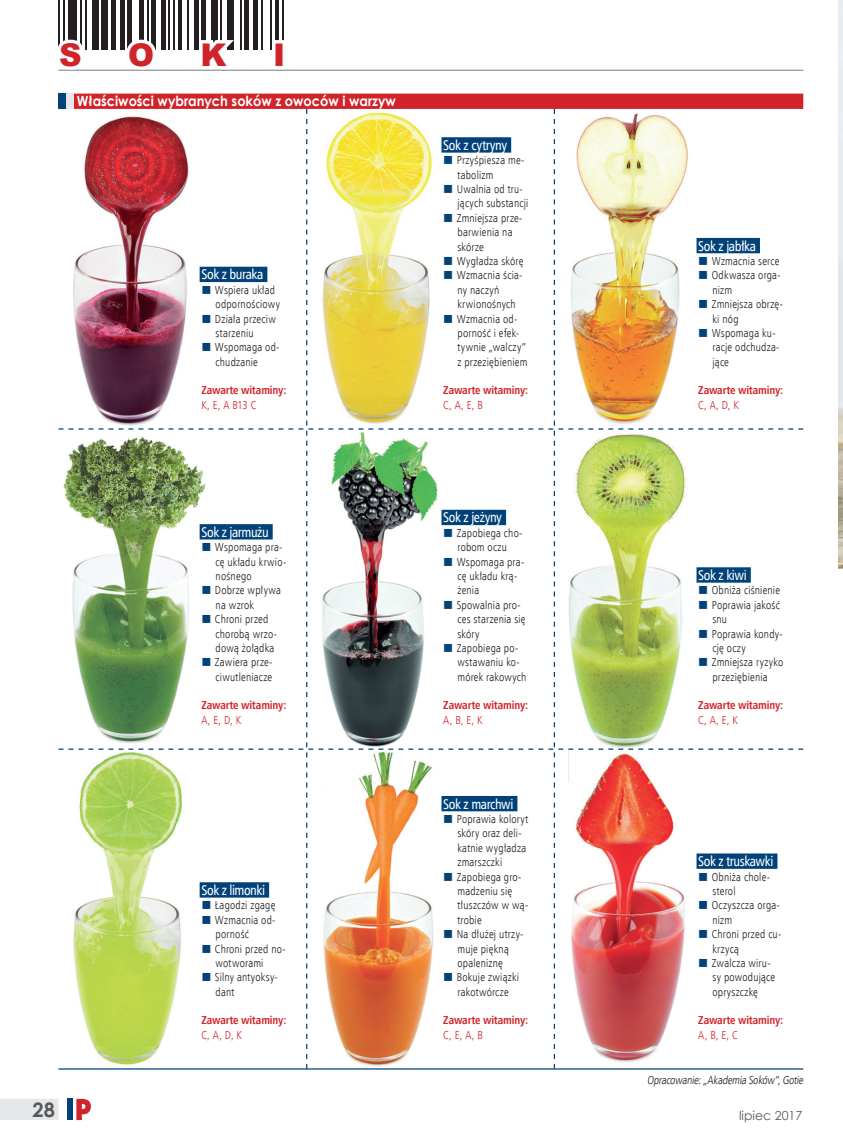
<style>
.page{position:relative;width:843px;height:1145px;background:#fff}
.page>*{position:absolute;margin:0;border:0;box-sizing:border-box;transform-origin:0 0}
.t1{font:900 31.25px "Arial";color:#d1232a}
.t2{font:700 20px "Century Gothic";color:#57585a}
.t3{font:14.12px "Humnst 777 Cn EU";letter-spacing:-.03em;color:#fff}
.t4{font:700 14.12px "Century Gothic";color:#fff;scale:.92 1}
.t5{font:12.5px "Century Gothic";color:#57585a}
.t6{font:11.5px/14.4px "Humnst 777 Lt Cn EU";letter-spacing:.015em;color:#231f20}
.t7{font:700 11.5px "Humnst 777 Cn EU";letter-spacing:-.01em;color:#d1232a}
.t8{font:11.5px "Humnst 777 Lt Cn EU";color:#d1232a}
.s1{color:#004279}
</style>
<div class="page">
<svg style="left:0;top:1099px;width:58px;height:20px"></svg>
<div style="left:33px;top:1101px;width:21px;height:16px;background:#e6e7e9"></div>
<svg style="left:76px;top:1098px;width:15px;height:21px"></svg>
<div style="left:67px;top:1098px;width:6px;height:21px;background:#004279"></div>
<hr style="left:58px;top:70px;width:745px;height:1px;background:#939598">
<hr style="left:58px;top:0;width:2px;height:49px;background:#231f20">
<hr style="left:63px;top:0;width:2px;height:49px;background:#231f20">
<div style="left:68px;top:0;width:9px;height:49px;background:#231f20"></div>
<hr style="left:80px;top:0;width:2px;height:49px;background:#231f20">
<hr style="left:85px;top:0;width:1px;height:49px;background:#231f20">
<div style="left:92px;top:0;width:6px;height:49px;background:#231f20"></div>
<div style="left:101px;top:0;width:7px;height:49px;background:#231f20"></div>
<hr style="left:111px;top:0;width:4px;height:49px;background:#231f20">
<div style="left:120px;top:0;width:5px;height:49px;background:#231f20"></div>
<div style="left:127px;top:0;width:5px;height:49px;background:#231f20"></div>
<div style="left:139px;top:0;width:5px;height:49px;background:#231f20"></div>
<hr style="left:147px;top:0;width:1px;height:49px;background:#231f20">
<div style="left:151px;top:0;width:5px;height:49px;background:#231f20"></div>
<hr style="left:161px;top:0;width:4px;height:49px;background:#231f20">
<hr style="left:168px;top:0;width:2px;height:49px;background:#231f20">
<hr style="left:173px;top:0;width:1px;height:49px;background:#231f20">
<svg style="left:178px;top:0;width:3px;height:49px"></svg>
<hr style="left:187px;top:0;width:2px;height:49px;background:#231f20">
<hr style="left:194px;top:0;width:4px;height:49px;background:#231f20">
<hr style="left:201px;top:0;width:4px;height:49px;background:#231f20">
<div style="left:211px;top:0;width:6px;height:49px;background:#231f20"></div>
<hr style="left:220px;top:0;width:2px;height:49px;background:#231f20">
<div style="left:227px;top:0;width:7px;height:49px;background:#231f20"></div>
<hr style="left:239px;top:0;width:2px;height:49px;background:#231f20">
<hr style="left:244px;top:0;width:4px;height:49px;background:#231f20">
<hr style="left:254px;top:0;width:4px;height:49px;background:#231f20">
<hr style="left:261px;top:0;width:2px;height:49px;background:#231f20">
<hr style="left:270px;top:0;width:2px;height:49px;background:#231f20">
<hr style="left:275px;top:0;width:4px;height:49px;background:#231f20">
<hr style="left:282px;top:0;width:2px;height:49px;background:#231f20">
<svg style="left:58px;top:34px;width:31px;height:37px"></svg>
<svg style="left:121px;top:35px;width:40px;height:36px"></svg>
<svg style="left:196px;top:37px;width:46px;height:34px"></svg>
<div style="left:272px;top:40px;width:14px;height:29px;border:7px solid #fff"></div>
<div style="left:73px;top:94px;width:730px;height:15px;background:#d1232a"></div>
<div style="left:66px;top:94px;width:7px;height:15px;background:#e6e7e9"></div>
<div style="left:58px;top:94px;width:8px;height:15px;background:#004279"></div>
<img style="left:838px;top:6px;width:4px;height:563px">
<hr style="left:58px;top:1068px;width:745px;height:1px;background:#004279">
<img style="left:58px;top:109px;width:745px;height:959px">
<svg style="left:838px;top:0;width:5px;height:6px"></svg>
<h1 class="t1" style="left:59px;top:32px;width:24px">S</h1>
<h1 class="t1" style="left:128px;top:32px;width:28px">O</h1>
<h1 class="t1" style="left:200px;top:32px;width:28px">K</h1>
<h1 class="t1" style="left:273px;top:32px;width:14px">I</h1>
<p class="t4" style="left:77px;top:90px;width:348px">Właściwości wybranych soków z owoców i warzyw</p>
<p class="t3" style="left:201px;top:266px;width:63px">Sok z buraka</p>
<p class="t6" style="left:215px;top:282px;width:66px;text-indent:-14px"><span class="s1">■</span> Wspiera układ odpornościowy</p>
<p class="t6" style="left:215px;top:311px;width:62px;text-indent:-14px"><span class="s1">■</span> Działa przeciw starzeniu</p>
<p class="t6" style="left:215px;top:340px;width:65px;text-indent:-14px"><span class="s1">■</span> Wspomaga od&shy;chudzanie</p>
<p class="t7" style="left:201px;top:383px;width:86px">Zawarte witaminy:</p>
<p class="t8" style="left:201px;top:398px;width:56px">K, E, A B13 C</p>
<p class="t3" style="left:201px;top:523px;width:69px">Sok z jarmużu</p>
<p class="t6" style="left:215px;top:540px;width:72px;text-indent:-14px"><span class="s1">■</span> Wspomaga pra&shy;cę układu krwio&shy;nośnego</p>
<p class="t6" style="left:215px;top:583px;width:67px;text-indent:-14px"><span class="s1">■</span> Dobrze wpływa na wzrok</p>
<p class="t6" style="left:215px;top:611px;width:63px;text-indent:-14px"><span class="s1">■</span> Chroni przed chorobą wrzo&shy;dową żołądka</p>
<p class="t6" style="left:201px;top:655px;width:73px;text-align:right"><span class="s1">■</span> Zawiera prze&shy;ciwutleniacze</p>
<p class="t7" style="left:201px;top:698px;width:86px">Zawarte witaminy:</p>
<p class="t8" style="left:201px;top:712px;width:41px">A, E, D, K</p>
<p class="t3" style="left:201px;top:881px;width:65px">Sok z limonki</p>
<p class="t6" style="left:201px;top:897px;width:75px"><span class="s1">■</span> Łagodzi zgagę</p>
<p class="t6" style="left:215px;top:912px;width:61px;text-indent:-14px"><span class="s1">■</span> Wzmacnia od&shy;porność</p>
<p class="t6" style="left:215px;top:941px;width:72px;text-indent:-14px"><span class="s1">■</span> Chroni przed no&shy;wotworami</p>
<p class="t6" style="left:215px;top:969px;width:64px;text-indent:-14px"><span class="s1">■</span> Silny antyoksy&shy;dant</p>
<p class="t7" style="left:201px;top:1012px;width:86px">Zawarte witaminy:</p>
<p class="t8" style="left:201px;top:1027px;width:42px">C, A, D, K</p>
<p class="t3" style="left:443px;top:136px;width:65px">Sok z cytryny</p>
<p class="t6" style="left:457px;top:153px;width:68px;text-indent:-14px"><span class="s1">■</span> Przyśpiesza me&shy;tabolizm</p>
<p class="t6" style="left:457px;top:182px;width:72px;text-indent:-14px"><span class="s1">■</span> Uwalnia od tru&shy;jących substancji</p>
<p class="t6" style="left:457px;top:210px;width:66px;text-indent:-14px"><span class="s1">■</span> Zmniejsza prze&shy;barwienia na skórze</p>
<p class="t6" style="left:443px;top:254px;width:82px"><span class="s1">■</span> Wygładza skórę</p>
<p class="t6" style="left:457px;top:268px;width:66px;text-indent:-14px"><span class="s1">■</span> Wzmacnia ścia&shy;ny naczyń krwionośnych</p>
<p class="t6" style="left:457px;top:311px;width:71px;text-indent:-14px"><span class="s1">■</span> Wzmacnia od&shy;porność i efek&shy;tywnie „walczy” z przeziębieniem</p>
<p class="t7" style="left:443px;top:383px;width:86px">Zawarte witaminy:</p>
<p class="t8" style="left:443px;top:398px;width:41px">C, A, E, B</p>
<p class="t3" style="left:443px;top:508px;width:60px">Sok z jeżyny</p>
<p class="t6" style="left:443px;top:525px;width:81px;text-align:center"><span class="s1">■</span> Zapobiega cho&shy;robom oczu</p>
<p class="t6" style="left:457px;top:554px;width:68px;text-indent:-14px"><span class="s1">■</span> Wspomaga pra&shy;cę układu krą&shy;żenia</p>
<p class="t6" style="left:457px;top:597px;width:70px;text-indent:-14px"><span class="s1">■</span> Spowalnia pro&shy;ces starzenia się skóry</p>
<p class="t6" style="left:457px;top:640px;width:70px;text-indent:-14px"><span class="s1">■</span> Zapobiega po&shy;wstawaniu ko&shy;mórek rakowych</p>
<p class="t7" style="left:443px;top:698px;width:86px">Zawarte witaminy:</p>
<p class="t8" style="left:443px;top:712px;width:40px">A, B, E, K</p>
<p class="t3" style="left:443px;top:794px;width:72px">Sok z marchwi</p>
<p class="t6" style="left:457px;top:811px;width:72px;text-indent:-14px"><span class="s1">■</span> Poprawia koloryt skóry oraz deli&shy;katnie wygładza zmarszczki</p>
<p class="t6" style="left:457px;top:869px;width:72px;text-indent:-14px"><span class="s1">■</span> Zapobiega gro&shy;madzeniu się tłuszczów w wą&shy;trobie</p>
<p class="t6" style="left:443px;top:926px;width:82px;text-align:center"><span class="s1">■</span> Na dłużej utrzy&shy;muje piękną opaleniznę</p>
<p class="t6" style="left:443px;top:969px;width:77px;text-align:center"><span class="s1">■</span> Bokuje związki rakotwórcze</p>
<p class="t7" style="left:443px;top:1012px;width:86px">Zawarte witaminy:</p>
<p class="t8" style="left:443px;top:1027px;width:41px">C, E, A, B</p>
<p class="t3" style="left:698px;top:237px;width:59px">Sok z jabłka</p>
<p class="t6" style="left:698px;top:254px;width:83px"><span class="s1">■</span> Wzmacnia serce</p>
<p class="t6" style="left:712px;top:268px;width:70px;text-indent:-14px"><span class="s1">■</span> Odkwasza orga&shy;nizm</p>
<p class="t6" style="left:712px;top:297px;width:72px;text-indent:-14px"><span class="s1">■</span> Zmniejsza obrzę&shy;ki nóg</p>
<p class="t6" style="left:712px;top:325px;width:68px;text-indent:-14px"><span class="s1">■</span> Wspomaga ku&shy;racje odchudza&shy;jące</p>
<p class="t7" style="left:698px;top:383px;width:86px">Zawarte witaminy:</p>
<p class="t8" style="left:698px;top:398px;width:42px">C, A, D, K</p>
<p class="t3" style="left:698px;top:566px;width:50px">Sok z kiwi</p>
<p class="t6" style="left:698px;top:583px;width:83px"><span class="s1">■</span> Obniża ciśnienie</p>
<p class="t6" style="left:712px;top:597px;width:69px;text-indent:-14px"><span class="s1">■</span> Poprawia jakość snu</p>
<p class="t6" style="left:712px;top:626px;width:72px;text-indent:-14px"><span class="s1">■</span> Poprawia kondy&shy;cję oczy</p>
<p class="t6" style="left:698px;top:655px;width:86px;text-align:center"><span class="s1">■</span> Zmniejsza ryzyko przeziębienia</p>
<p class="t7" style="left:698px;top:698px;width:86px">Zawarte witaminy:</p>
<p class="t8" style="left:698px;top:712px;width:41px">C, A, E, K</p>
<p class="t3" style="left:698px;top:852px;width:77px">Sok z truskawki</p>
<p class="t6" style="left:712px;top:869px;width:59px;text-indent:-14px"><span class="s1">■</span> Obniża chole&shy;sterol</p>
<p class="t6" style="left:712px;top:897px;width:69px;text-indent:-14px"><span class="s1">■</span> Oczyszcza orga&shy;nizm</p>
<p class="t6" style="left:712px;top:926px;width:70px;text-indent:-14px"><span class="s1">■</span> Chroni przed cu&shy;krzycą</p>
<p class="t6" style="left:712px;top:955px;width:64px;text-indent:-14px"><span class="s1">■</span> Zwalcza wiru&shy;sy powodujące opryszczkę</p>
<p class="t7" style="left:698px;top:1012px;width:86px">Zawarte witaminy:</p>
<p class="t8" style="left:698px;top:1027px;width:41px">A, B, E, C</p>
<p class="t6" style="left:646px;top:1072px;width:160px">Opracowanie:„Akademia Soków”,Gotie</p>
<h2 class="t2" style="left:32px;top:1094px;width:24px">28</h2>
<p class="t5" style="left:738px;top:1106px;width:65px">lipiec 2017</p>
</div>
